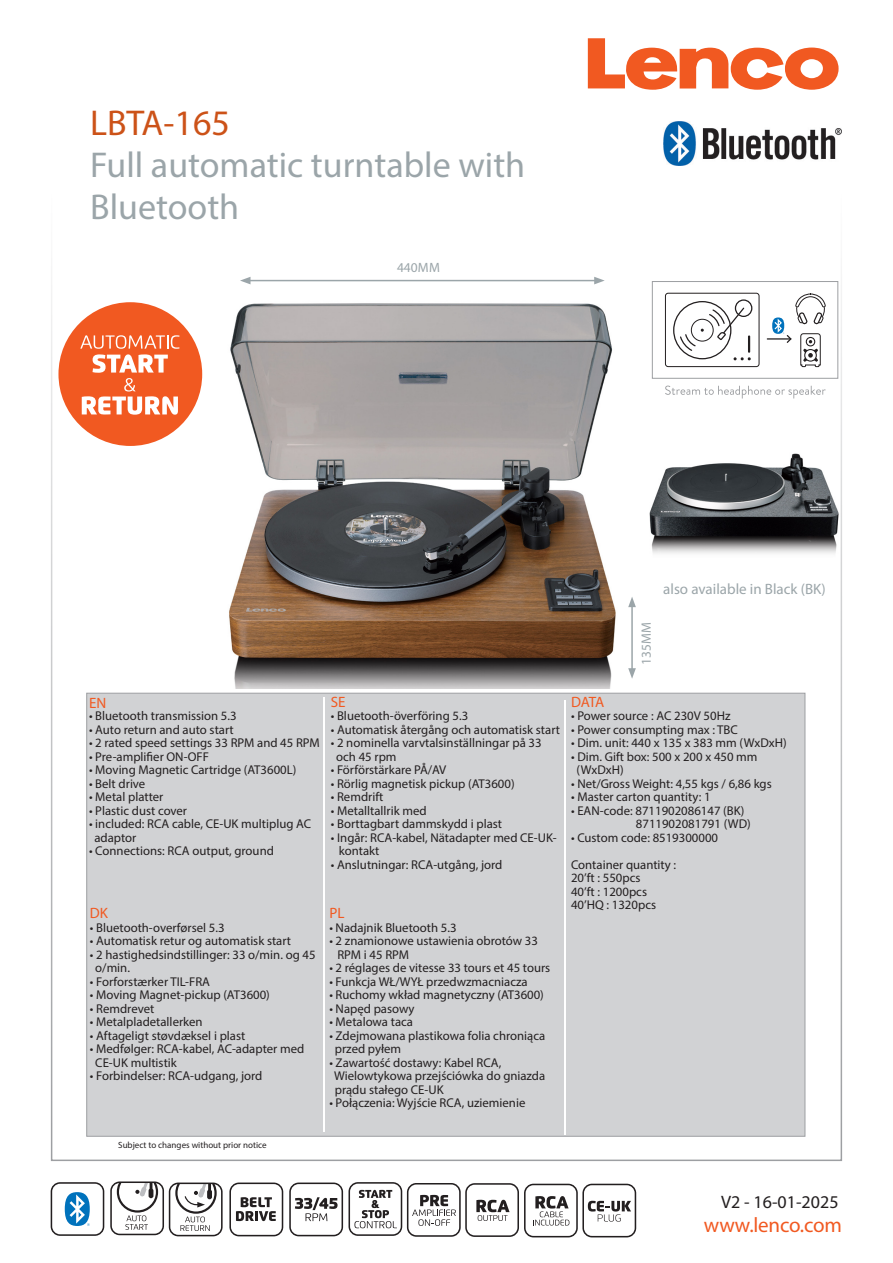
<style>
.page{position:relative;width:893px;height:1263px;background:#fff}
.page>*{position:absolute;margin:0;border:0;box-sizing:border-box;transform-origin:0 0}
.t1{font:36px "Myriad Pro";color:#9ba5a9}
.t2{font:36px "Myriad Pro";color:#cc5218}
.t3{font:21px "Myriad Pro";letter-spacing:-.01em;color:#f15921}
.t4{font:18px "Myriad Pro";color:#231f20}
.t5{font:15px "Myriad Pro";color:#9ba5a9}
.t6{font:15px "Myriad Pro";color:#f15921}
.t7{font:13.5px "Myriad Pro";letter-spacing:.005em;color:#9ba5a9}
.t8{font:12.75px/13.5px "Myriad Pro";color:#231f20}
.t9{font:9px "Myriad Pro";color:#231f20}
</style>
<div class="page">
<svg style="left:588px;top:38px;width:251px;height:52px"></svg>
<svg style="left:229px;top:1182px;width:54px;height:54px"></svg>
<div style="left:87px;top:693px;width:718px;height:443px;background:#d1d2d4;border:1px solid #9d9fa2"></div>
<hr style="left:323px;top:697px;width:2px;height:434px;background:#fff">
<svg style="left:51px;top:1182px;width:53px;height:54px"></svg>
<img style="left:663px;top:121px;width:179px;height:44px">
<hr style="left:564px;top:700px;width:2px;height:434px;background:#fff">
<hr style="left:631px;top:605px;width:2px;height:65px;background:#9ba5a9">
<svg style="left:628px;top:597px;width:8px;height:10px"></svg>
<svg style="left:628px;top:668px;width:8px;height:11px"></svg>
<hr style="left:248px;top:280px;width:348px;height:1px;background:#9ba5a9">
<svg style="left:240px;top:277px;width:11px;height:7px"></svg>
<svg style="left:594px;top:277px;width:11px;height:7px"></svg>
<img style="left:229px;top:303px;width:387px;height:385px">
<hr style="left:767px;top:338px;width:24px;height:2px;background:#231f20">
<div style="left:665px;top:293px;width:94px;height:74px;border:1px solid #231f20;border-radius:3px"></div>
<div style="left:735px;top:299px;width:17px;height:18px;border:1px solid #231f20;border-radius:50%"></div>
<svg style="left:679px;top:306px;width:72px;height:54px"></svg>
<div style="left:652px;top:281px;width:186px;height:98px;border:1px solid #9d9fa2"></div>
<svg style="left:665px;top:386px;width:161px;height:12px"></svg>
<svg style="left:772px;top:293px;width:54px;height:74px"></svg>
<svg style="left:110px;top:1181px;width:113px;height:55px"></svg>
<img style="left:649px;top:453px;width:190px;height:101px">
<svg style="left:289px;top:1182px;width:347px;height:55px"></svg>
<div style="left:58px;top:302px;width:144px;height:144px;background:#f15921;border-radius:50%"></div>
<svg style="left:80px;top:335px;width:99px;height:80px"></svg>
<p class="t2" style="left:90px;top:100px;width:141px">LBTA-165</p>
<p class="t1" style="left:90px;top:142px;width:436px">Full automatic turntable with</p>
<p class="t1" style="left:90px;top:184px;width:151px">Bluetooth</p>
<p class="t7" style="left:397px;top:259px;width:44px">440MM</p>
<p class="t7" style="left:638px;top:665px;width:44px;rotate:-90deg">135MM</p>
<p class="t5" style="left:663px;top:579px;width:164px">also available in Black (BK)</p>
<p class="t6" style="left:89px;top:694px;width:19px">EN</p>
<p class="t8" style="left:89px;top:709px;width:149px">• Bluetooth transmission 5.3</p>
<p class="t8" style="left:89px;top:722px;width:146px">• Auto return and auto start</p>
<p class="t8" style="left:89px;top:736px;width:232px">• 2 rated speed settings 33 RPM and 45 RPM</p>
<p class="t8" style="left:89px;top:749px;width:122px">• Pre-amplifier ON-OFF</p>
<p class="t8" style="left:89px;top:763px;width:209px">• Moving Magnetic Cartridge (AT3600L)</p>
<p class="t8" style="left:89px;top:776px;width:58px">• Belt drive</p>
<p class="t8" style="left:89px;top:790px;width:76px">• Metal platter</p>
<p class="t8" style="left:89px;top:803px;width:100px">• Plastic dust cover</p>
<p class="t8" style="left:94px;top:817px;width:218px;text-indent:-5px">• included: RCA cable, CE-UK multiplug AC adaptor</p>
<p class="t8" style="left:89px;top:844px;width:186px">• Connections: RCA output, ground</p>
<p class="t6" style="left:90px;top:904px;width:20px">DK</p>
<p class="t8" style="left:90px;top:920px;width:136px">• Bluetooth-overførsel 5.3</p>
<p class="t8" style="left:90px;top:934px;width:203px">• Automatisk retur og automatisk start</p>
<p class="t8" style="left:95px;top:947px;width:222px;text-indent:-5px">• 2 hastighedsindstillinger: 33 o/min. og 45 o/min.</p>
<p class="t8" style="left:90px;top:974px;width:122px">• Forforstærker TIL-FRA</p>
<p class="t8" style="left:90px;top:988px;width:182px">• Moving Magnet-pickup (AT3600)</p>
<p class="t8" style="left:90px;top:1001px;width:66px">• Remdrevet</p>
<p class="t8" style="left:90px;top:1015px;width:114px">• Metalpladetallerken</p>
<p class="t8" style="left:90px;top:1028px;width:157px">• Aftageligt støvdæksel i plast</p>
<p class="t8" style="left:95px;top:1042px;width:211px;text-indent:-5px">• Medfølger: RCA-kabel, AC-adapter med<br>CE-UK multistik</p>
<p class="t8" style="left:90px;top:1069px;width:174px">• Forbindelser: RCA-udgang, jord</p>
<p class="t6" style="left:331px;top:692px;width:16px">SE</p>
<p class="t8" style="left:331px;top:709px;width:139px">• Bluetooth-överföring 5.3</p>
<p class="t8" style="left:331px;top:722px;width:231px">• Automatisk återgång och automatisk start</p>
<p class="t8" style="left:336px;top:736px;width:207px;text-indent:-5px">• 2 nominella varvtalsinställningar på 33 och 45 rpm</p>
<p class="t8" style="left:331px;top:763px;width:117px">• Förförstärkare PÅ/AV</p>
<p class="t8" style="left:331px;top:776px;width:185px">• Rörlig magnetisk pickup (AT3600)</p>
<p class="t8" style="left:331px;top:790px;width:54px">• Remdrift</p>
<p class="t8" style="left:331px;top:803px;width:97px">• Metalltallrik med</p>
<p class="t8" style="left:331px;top:817px;width:173px">• Borttagbart dammskydd i plast</p>
<p class="t8" style="left:339px;top:830px;width:219px;text-indent:-8px">• Ingår: RCA-kabel, Nätadapter med CE-UK&shy;kontakt</p>
<p class="t8" style="left:331px;top:857px;width:173px">• Anslutningar: RCA-utgång, jord</p>
<p class="t6" style="left:329px;top:904px;width:17px">PL</p>
<p class="t8" style="left:329px;top:920px;width:129px">• Nadajnik Bluetooth 5.3</p>
<p class="t8" style="left:337px;top:934px;width:202px;text-indent:-8px">• 2 znamionowe ustawienia obrotów 33<br>RPM i 45 RPM</p>
<p class="t8" style="left:329px;top:961px;width:222px">• 2 réglages de vitesse 33 tours et 45 tours</p>
<p class="t8" style="left:329px;top:974px;width:200px">• Funkcja WŁ/WYŁ przedwzmacniacza</p>
<p class="t8" style="left:329px;top:988px;width:216px">• Ruchomy wkład magnetyczny (AT3600)</p>
<p class="t8" style="left:329px;top:1001px;width:87px">• Napęd pasowy</p>
<p class="t8" style="left:329px;top:1015px;width:85px">• Metalowa taca</p>
<p class="t8" style="left:335px;top:1028px;width:212px;text-indent:-5px">• Zdejmowana plastikowa folia chroniąca przed pyłem</p>
<p class="t8" style="left:329px;top:1055px;width:174px">• Zawartość dostawy: Kabel RCA,</p>
<p class="t8" style="left:334px;top:1069px;width:213px">Wielowtykowa przejściówka do gniazda prądu stałego CE-UK</p>
<p class="t8" style="left:329px;top:1096px;width:198px">• Połączenia: Wyjście RCA, uziemienie</p>
<p class="t6" style="left:571px;top:692px;width:35px">DATA</p>
<p class="t8" style="left:571px;top:709px;width:161px">• Power source : AC 230V 50Hz</p>
<p class="t8" style="left:571px;top:722px;width:168px">• Power consumpting max : TBC</p>
<p class="t8" style="left:571px;top:736px;width:217px">• Dim. unit: 440 x 135 x 383 mm (WxDxH)</p>
<p class="t8" style="left:576px;top:749px;width:183px;text-indent:-5px">• Dim. Gift box: 500 x 200 x 450 mm (WxDxH)</p>
<p class="t8" style="left:571px;top:776px;width:202px">• Net/Gross Weight: 4,55 kgs / 6,86 kgs</p>
<p class="t8" style="left:571px;top:790px;width:141px">• Master carton quantity: 1</p>
<p class="t8" style="left:571px;top:803px;width:175px">• EAN-code: 8711902086147 (BK)</p>
<p class="t8" style="left:636px;top:817px;width:116px">8711902081791 (WD)</p>
<p class="t8" style="left:571px;top:830px;width:149px">• Custom code: 8519300000</p>
<p class="t8" style="left:571px;top:857px;width:107px">Container quantity :</p>
<p class="t8" style="left:571px;top:871px;width:71px">20’ft : 550pcs</p>
<p class="t8" style="left:571px;top:884px;width:78px">40’ft : 1200pcs</p>
<p class="t8" style="left:571px;top:898px;width:87px">40’HQ : 1320pcs</p>
<p class="t9" style="left:118px;top:1139px;width:150px">Subject to changes without prior notice</p>
<p class="t4" style="left:721px;top:1190px;width:119px">V2 - 16-01-2025</p>
<p class="t3" style="left:704px;top:1212px;width:139px">www.lenco.com</p>
</div>
